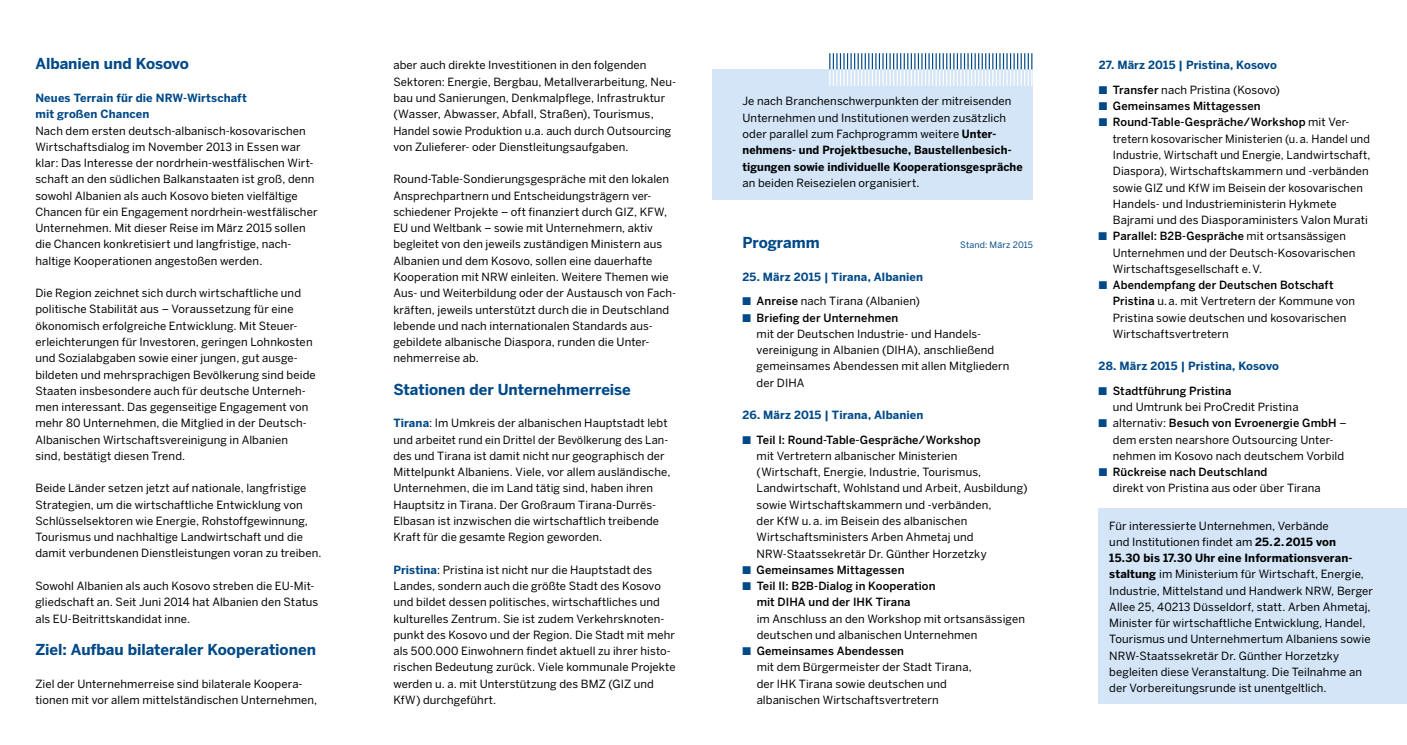
<style>
.page{position:relative;width:1407px;height:745px;background:#fff}
.page>*{position:absolute;margin:0;border:0;box-sizing:border-box;transform-origin:0 0}
.t1{font:700 15px "Benton Sans";letter-spacing:-.005em;color:#004988}
.t2{font:11.25px/16.2px "Benton Sans";letter-spacing:.01em;color:#000}
.t3{font:700 11.25px/16.2px "Benton Sans";letter-spacing:.01em;color:#004988}
.t4{font:500 11.25px/16.2px "Benton Sans";letter-spacing:.01em;color:#000}
.t5{font:8.75px "Benton Sans";letter-spacing:.02em;color:#004988}
.s1{font-weight:700;color:#004988}
.s2{font-weight:700}
.s3{color:#004988}
.s4{font-weight:500}
</style>
<div class="page">
<div style="left:712px;top:69px;width:321px;height:130px;background:#d3e5f7"></div>
<div style="left:1098px;top:508px;width:309px;height:195px;background:#d3e5f7"></div>
<svg style="left:829px;top:53px;width:203px;height:33px"></svg>
<h1 class="t1" style="left:35px;top:55px;width:155px">Albanien und Kosovo</h1>
<p class="t3" style="left:35px;top:90px;width:213px">Neues Terrain für die NRW-Wirtschaft mit großen Chancen</p>
<p class="t2" style="left:35px;top:122px;width:284px">Nach dem ersten deutsch-albanisch-kosovarischen Wirtschaftsdialog im November 2013 in Essen war klar: Das Interesse der nordrhein-westfälischen Wirt&shy;schaft an den südlichen Balkanstaaten ist groß, denn sowohl Albanien als auch Kosovo bieten vielfältige Chancen für ein Engagement nordrhein-westfälischer Unternehmen. Mit dieser Reise im März 2015 sollen die Chancen konkretisiert und langfristige, nach&shy;haltige Kooperationen angestoßen werden.</p>
<p class="t2" style="left:35px;top:285px;width:282px">Die Region zeichnet sich durch wirtschaftliche und politische Stabilität aus – Voraussetzung für eine ökonomisch erfolgreiche Entwicklung. Mit Steuer&shy;erleichterungen für Investoren, geringen Lohnkosten und Sozialabgaben sowie einer jungen, gut ausge&shy;bildeten und mehrsprachigen Bevölkerung sind beide Staaten insbesondere auch für deutsche Unterneh&shy;men interessant. Das gegenseitige Engagement von mehr 80 Unternehmen, die Mitglied in der Deutsch-Albanischen Wirtschaftsvereinigung in Albanien sind, bestätigt diesen Trend.</p>
<p class="t2" style="left:35px;top:479px;width:288px">Beide Länder setzen jetzt auf nationale, langfristige Strategien, um die wirtschaftliche Entwicklung von Schlüsselsektoren wie Energie, Rohstoffgewinnung, Tourismus und nachhaltige Landwirtschaft und die damit verbundenen Dienstleistungen voran zu treiben.</p>
<p class="t2" style="left:35px;top:577px;width:284px">Sowohl Albanien als auch Kosovo streben die EU-Mit&shy;gliedschaft an. Seit Juni 2014 hat Albanien den Status als EU-Beitrittskandidat inne.</p>
<h1 class="t1" style="left:35px;top:640px;width:282px">Ziel: Aufbau bilateraler Kooperationen</h1>
<p class="t2" style="left:35px;top:675px;width:283px">Ziel der Unternehmerreise sind bilaterale Koopera&shy;tionen mit vor allem mittelständischen Unternehmen,</p>
<p class="t2" style="left:393px;top:57px;width:284px">aber auch direkte Investitionen in den folgenden Sektoren: Energie, Bergbau, Metallverarbeitung, Neu&shy;bau und Sanierungen, Denkmalpflege, Infrastruktur (Wasser, Abwasser, Abfall, Straßen), Tourismus, Handel sowie Produktion u.a. auch durch Outsourcing von Zulieferer- oder Dienstleitungsaufgaben.</p>
<p class="t2" style="left:393px;top:171px;width:284px">Round-Table-Sondierungsgespräche mit den lokalen Ansprechpartnern und Entscheidungsträgern ver&shy;schiedener Projekte – oft finanziert durch GIZ, KFW, EU und Weltbank – sowie mit Unternehmern, aktiv begleitet von den jeweils zuständigen Ministern aus Albanien und dem Kosovo, sollen eine dauerhafte Kooperation mit NRW einleiten. Weitere Themen wie Aus- und Weiterbildung oder der Austausch von Fach&shy;kräften, jeweils unterstützt durch die in Deutschland lebende und nach internationalen Standards aus&shy;gebildete albanische Diaspora, runden die Unter&shy;nehmerreise ab.</p>
<h1 class="t1" style="left:393px;top:380px;width:239px">Stationen der Unternehmerreise</h1>
<p class="t2" style="left:393px;top:415px;width:278px"><span class="s1">Tirana</span>: Im Umkreis der albanischen Hauptstadt lebt und arbeitet rund ein Drittel der Bevölkerung des Lan&shy;des und Tirana ist damit nicht nur geographisch der Mittelpunkt Albaniens. Viele, vor allem ausländische, Unternehmen, die im Land tätig sind, haben ihren Hauptsitz in Tirana. Der Großraum Tirana-Durrës-Elbasan ist inzwischen die wirtschaftlich treibende Kraft für die gesamte Region geworden.</p>
<p class="t2" style="left:393px;top:561px;width:284px"><span class="s1">Pristina</span>: Pristina ist nicht nur die Hauptstadt des Landes, sondern auch die größte Stadt des Kosovo und bildet dessen politisches, wirtschaftliches und kulturelles Zentrum. Sie ist zudem Verkehrsknoten&shy;punkt des Kosovo und der Region. Die Stadt mit mehr als 500.000 Einwohnern findet aktuell zu ihrer histo&shy;rischen Bedeutung zurück. Viele kommunale Projekte werden u. a. mit Unterstützung des BMZ (GIZ und KfW) durchgeführt.</p>
<p class="t2" style="left:742px;top:93px;width:282px">Je nach Branchenschwerpunkten der mitreisenden Unternehmen und Institutionen werden zusätzlich oder parallel zum Fachprogramm weitere <span class="s2">Unter&shy;nehmens- und Projektbesuche, Baustellenbesich&shy;tigungen sowie individuelle Kooperationsgespräche</span></p>
<p class="t2" style="left:742px;top:174px;width:179px">an beiden Reisezielen organisiert.</p>
<h1 class="t1" style="left:742px;top:234px;width:79px">Programm</h1>
<p class="t5" style="left:960px;top:240px;width:74px">Stand: März 2015</p>
<p class="t3" style="left:742px;top:268px;width:182px">25. März 2015 | Tirana, Albanien</p>
<p class="t2" style="left:742px;top:293px;width:179px"><span class="s3">■</span> <span class="s4">Anreise</span> nach Tirana (Albanien)</p>
<p class="t2" style="left:756px;top:309px;width:254px;text-indent:-14px"><span class="s3">■</span> <span class="s4">Briefing der Unternehmen<br></span>mit der Deutschen Industrie- und Handels&shy;vereinigung in Albanien (DIHA), anschließend gemeinsames Abendessen mit allen Mitgliedern der DIHA</p>
<p class="t3" style="left:742px;top:406px;width:182px">26. März 2015 | Tirana, Albanien</p>
<p class="t2" style="left:756px;top:431px;width:272px;text-indent:-14px"><span class="s3">■</span> <span class="s4">Teil I: Round-Table-Gespräche/Workshop<br></span>mit Vertretern albanischer Ministerien<br>(Wirtschaft, Energie, Industrie, Tourismus, Landwirtschaft, Wohlstand und Arbeit, Ausbildung) sowie Wirtschaftskammern und -verbänden,<br>der KfW u.a. im Beisein des albanischen Wirtschaftsministers Arben Ahmetaj und NRW-Staatssekretär Dr. Günther Horzetzky</p>
<p class="t4" style="left:742px;top:561px;width:163px"><span class="s3">■</span> Gemeinsames Mittagessen</p>
<p class="t4" style="left:757px;top:577px;width:180px;text-indent:-14px"><span class="s3">■</span> Teil II: B2B-Dialog in Kooperation mit DIHA und der IHK Tirana</p>
<p class="t2" style="left:757px;top:609px;width:270px">im Anschluss an den Workshop mit ortsansässigen deutschen und albanischen Unternehmen</p>
<p class="t2" style="left:757px;top:642px;width:217px;text-indent:-14px"><span class="s3">■</span> <span class="s4">Gemeinsames Abendessen<br></span>mit dem Bürgermeister der Stadt Tirana, der IHK Tirana sowie deutschen und albanischen Wirtschaftsvertretern</p>
<p class="t3" style="left:1098px;top:57px;width:180px">27. März 2015 | Pristina, Kosovo</p>
<p class="t2" style="left:1098px;top:81px;width:183px"><span class="s3">■</span> <span class="s4">Transfer</span> nach Pristina (Kosovo)</p>
<p class="t4" style="left:1098px;top:98px;width:163px"><span class="s3">■</span> Gemeinsames Mittagessen</p>
<p class="t2" style="left:1113px;top:114px;width:259px;text-indent:-14px"><span class="s3">■</span> <span class="s4">Round-Table-Gespräche/Workshop</span> mit Ver&shy;tretern kosovarischer Ministerien (u.a. Handel und Industrie, Wirtschaft und Energie, Landwirtschaft, Diaspora), Wirtschaftskammern und -verbänden sowie GIZ und KfW im Beisein der kosovarischen Handels- und Industrieministerin Hykmete Bajrami und des Diasporaministers Valon Murati</p>
<p class="t2" style="left:1113px;top:228px;width:244px;text-indent:-14px"><span class="s3">■</span> <span class="s4">Parallel: B2B-Gespräche</span> mit ortsansässigen<br>Unternehmen und der Deutsch-Kosovarischen<br>Wirtschaftsgesellschaft e.V.</p>
<p class="t2" style="left:1113px;top:276px;width:244px;text-indent:-14px"><span class="s3">■</span> <span class="s4">Abendempfang der Deutschen Botschaft Pristina</span> u.a. mit Vertretern der Kommune von Pristina sowie deutschen und kosovarischen Wirtschaftsvertretern</p>
<p class="t3" style="left:1098px;top:358px;width:182px">28. März 2015 | Pristina, Kosovo</p>
<p class="t2" style="left:1113px;top:382px;width:187px;text-indent:-14px"><span class="s3">■</span> <span class="s4">Stadtführung Pristina<br></span>und Umtrunk bei ProCredit Pristina</p>
<p class="t2" style="left:1113px;top:415px;width:235px;text-indent:-14px"><span class="s3">■</span> alternativ: <span class="s4">Besuch von Evroenergie GmbH</span> – dem ersten nearshore Outsourcing Unter&shy;nehmen im Kosovo nach deutschem Vorbild</p>
<p class="t2" style="left:1113px;top:463px;width:209px;text-indent:-14px"><span class="s3">■</span> <span class="s4">Rückreise nach Deutschland<br></span>direkt von Pristina aus oder über Tirana</p>
<p class="t2" style="left:1109px;top:517px;width:265px">Für interessierte Unternehmen, Verbände<br>und Institutionen findet am <span class="s2">25.2.2015 von<br>15.30 bis 17.30 Uhr eine Informationsveran&shy;staltung</span> im Ministerium für Wirtschaft, Energie, Industrie, Mittelstand und Handwerk NRW, Berger Allee 25, 40213 Düsseldorf, statt. Arben Ahmetaj, Minister für wirtschaftliche Entwicklung, Handel, Tourismus und Unternehmertum Albaniens sowie NRW-Staatssekretär Dr. Günther Horzetzky begleiten diese Veranstaltung. Die Teilnahme an der Vorbereitungsrunde ist unentgeltlich.</p>
</div>
